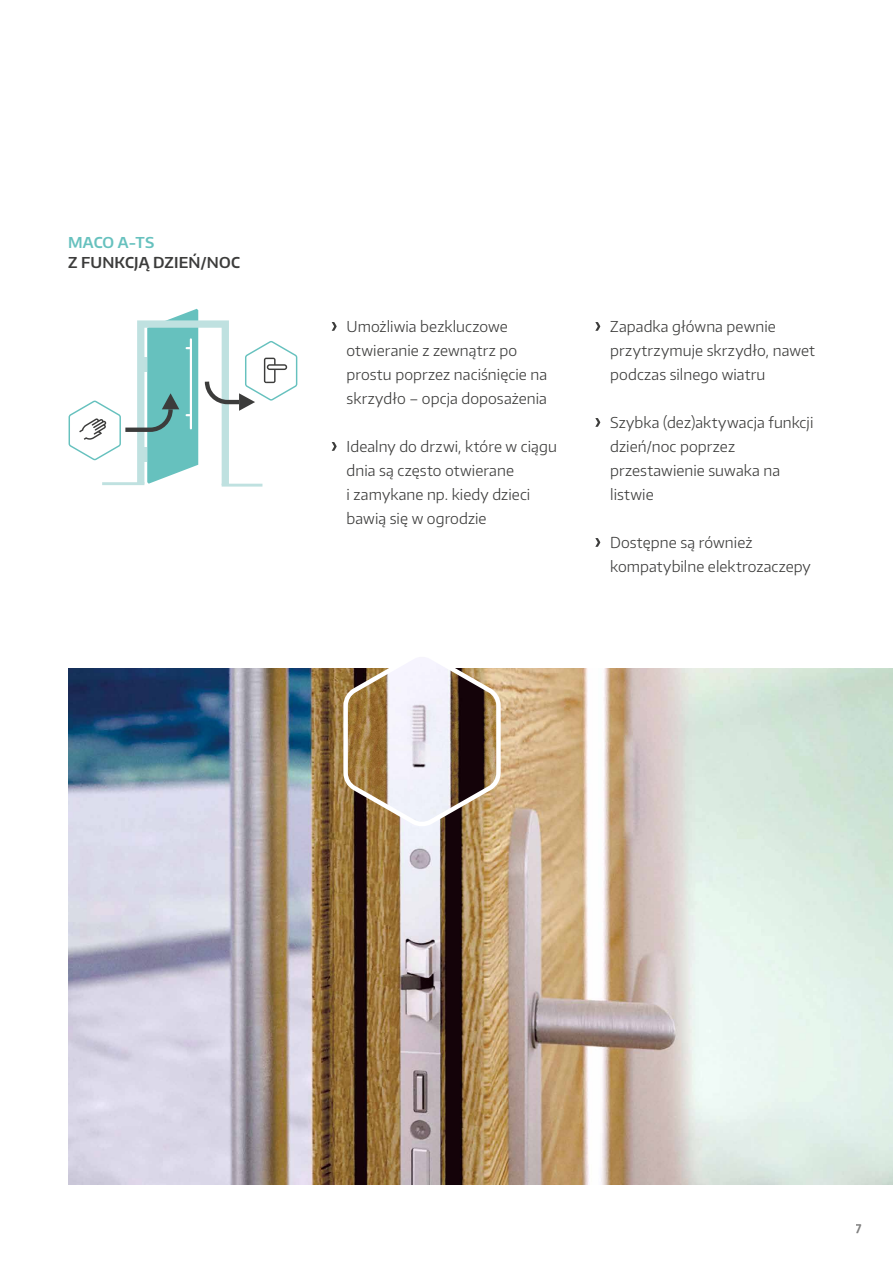
<style>
.page{position:relative;width:893px;height:1263px;background:#fff}
.page>*{position:absolute;margin:0;border:0;box-sizing:border-box;transform-origin:0 0}
.t1{font:300 15px/24px "Encode Sans Normal";letter-spacing:.005em;color:#3c3c3b}
.t2{font:600 15px "Encode Sans Normal";letter-spacing:.01em;color:#3c3c3b}
.t3{font:600 15px "Encode Sans Normal";letter-spacing:.01em;color:#66c1be}
.t4{font:600 12px "Encode Sans Normal";color:#000}
</style>
<div class="page">
<img style="left:68px;top:668px;width:825px;height:516px">
<svg style="left:341px;top:657px;width:162px;height:174px"></svg>
<hr style="left:222px;top:484px;width:40px;height:3px;background:#bfe1e0">
<svg style="left:69px;top:309px;width:228px;height:176px"></svg>
<svg style="left:332px;top:322px;width:5px;height:9px"></svg>
<svg style="left:332px;top:442px;width:5px;height:9px"></svg>
<svg style="left:595px;top:322px;width:5px;height:9px"></svg>
<svg style="left:595px;top:418px;width:5px;height:9px"></svg>
<svg style="left:595px;top:538px;width:5px;height:9px"></svg>
<p class="t3" style="left:68px;top:233px;width:88px">MACO A-TS</p>
<p class="t2" style="left:68px;top:252px;width:174px">Z FUNKCJĄ DZIEŃ/NOC</p>
<p class="t1" style="left:347px;top:314px;width:202px">Umożliwia bezkluczowe otwieranie z zewnątrz po prostu poprzez naciśnięcie na skrzydło – opcja doposażenia</p>
<p class="t1" style="left:347px;top:434px;width:212px">Idealny do drzwi, które w ciągu dnia są często otwierane<br>i zamykane np. kiedy dzieci bawią się w ogrodzie</p>
<p class="t1" style="left:610px;top:314px;width:206px">Zapadka główna pewnie przytrzymuje skrzydło, nawet podczas silnego wiatru</p>
<p class="t1" style="left:610px;top:410px;width:205px">Szybka (dez)aktywacja funkcji dzień/noc poprzez przestawienie suwaka na listwie</p>
<p class="t1" style="left:610px;top:530px;width:202px">Dostępne są również kompatybilne elektrozaczepy</p>
<p class="t4" style="left:856px;top:1220px;width:8px">7</p>
</div>
